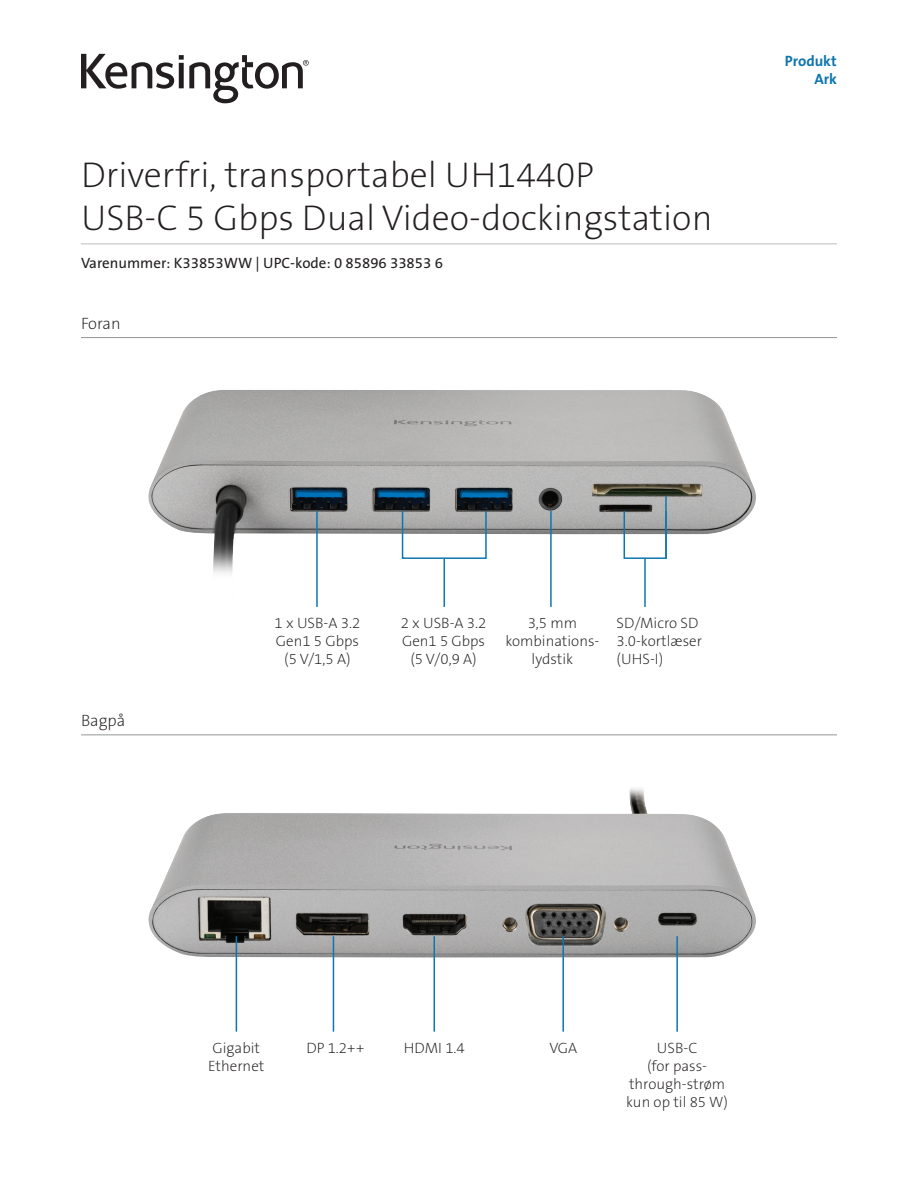
<style>
.page{position:relative;width:918px;height:1188px;background:#fff}
.page>*{position:absolute;margin:0;border:0;box-sizing:border-box;transform-origin:0 0}
.t1{font:36px/43.2px "The Sans KENSINGTON2 XL";color:#231f20}
.Tech_Specs_Header{font:16.5px "The Sans KENSINGTON2 XL";color:#231f20}
.Image_Body{font:15px/18px "The Sans KENSINGTON2 XL";color:#231f20;text-align:center}
.t2{font:15px "The Sans KENSINGTON5 Rg";color:#231f20}
.Filetype_Header_Blue{font:15px "The Sans KENSINGTON7 Bd";color:#0e76ae}
</style>
<div class="page">
<svg style="left:81px;top:54px;width:228px;height:49px"></svg>
<hr style="left:81px;top:243px;width:756px;height:1px;background:#bcbdc0">
<hr style="left:81px;top:337px;width:756px;height:1px;background:#939598">
<img style="left:148px;top:390px;width:608px;height:213px">
<div style="left:402px;top:510px;width:85px;height:49px;border:2px solid #0e76ae"></div>
<hr style="left:316px;top:511px;width:2px;height:96px;background:#0e76ae">
<hr style="left:550px;top:511px;width:2px;height:96px;background:#0e76ae">
<hr style="left:444px;top:559px;width:1px;height:48px;background:#0e76ae">
<hr style="left:644px;top:559px;width:2px;height:48px;background:#0e76ae">
<div style="left:624px;top:510px;width:43px;height:49px;border:2px solid #0e76ae"></div>
<hr style="left:665px;top:496px;width:2px;height:63px;background:#0e76ae">
<hr style="left:81px;top:734px;width:756px;height:1px;background:#939598">
<img style="left:148px;top:788px;width:608px;height:169px">
<hr style="left:236px;top:936px;width:1px;height:96px;background:#0e76ae">
<hr style="left:333px;top:936px;width:1px;height:96px;background:#0e76ae">
<hr style="left:434px;top:936px;width:1px;height:96px;background:#0e76ae">
<hr style="left:562px;top:936px;width:2px;height:96px;background:#0e76ae">
<hr style="left:676px;top:936px;width:2px;height:96px;background:#0e76ae">
<h1 class="t1" style="left:81px;top:154px;width:633px">Driverfri, transportabel UH1440P<br>USB-C 5 Gbps Dual Video-dockingstation</h1>
<p class="t2" style="left:81px;top:255px;width:363px">Varenummer: K33853WW | UPC-kode: 0 85896 33853 6</p>
<h3 class="Tech_Specs_Header" style="left:81px;top:314px;width:41px">Foran</h3>
<p class="Filetype_Header_Blue" style="left:785px;top:53px;width:53px">Produkt</p>
<p class="Filetype_Header_Blue" style="left:814px;top:71px;width:24px">Ark</p>
<h3 class="Tech_Specs_Header" style="left:81px;top:711px;width:46px">Bagpå</h3>
<p class="Image_Body" style="left:275px;top:614px;width:87px">1 x USB-A 3.2<br>Gen1 5 Gbps (5 V/1,5 A)</p>
<p class="Image_Body" style="left:401px;top:614px;width:87px">2 x USB-A 3.2<br>Gen1 5 Gbps (5 V/0,9 A)</p>
<p class="Image_Body" style="left:505px;top:614px;width:96px">3,5 mm kombinations&shy;lydstik</p>
<p class="Image_Body" style="left:617px;top:614px;width:87px;text-align:left">SD/Micro SD<br>3.0-kortlæser (UHS-I)</p>
<p class="Image_Body" style="left:208px;top:1039px;width:58px;text-align:left">Gigabit<br>Ethernet</p>
<p class="Image_Body" style="left:306px;top:1039px;width:59px">DP 1.2++</p>
<p class="Image_Body" style="left:404px;top:1039px;width:63px">HDMI 1.4</p>
<p class="Image_Body" style="left:549px;top:1039px;width:29px">VGA</p>
<p class="Image_Body" style="left:626px;top:1039px;width:103px">USB-C<br>(for pass&shy;through-strøm kun op til 85 W)</p>
</div>
